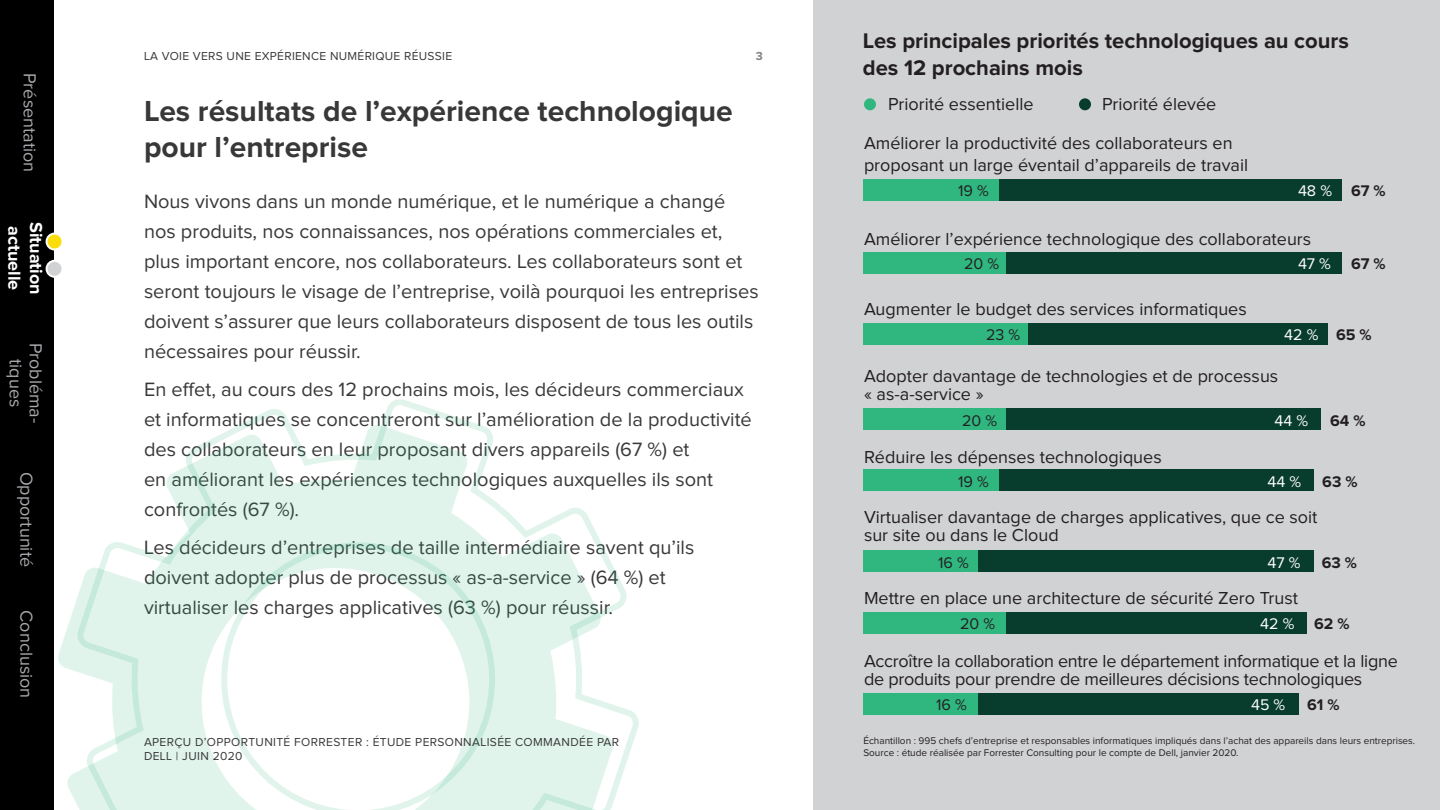
<style>
.page{position:relative;width:1440px;height:810px;background:#fff}
.page>*{position:absolute;margin:0;border:0;box-sizing:border-box;transform-origin:0 0}
.Page_Header{font:700 30px/36px "Proxima Nova";color:#383839}
.Chart_Header{font:700 22px/26.4px "Proxima Nova";color:#231f20}
.Body_Copy{font:20px/30px "Proxima Nova";color:#383839}
.Chart_Legend_Sample{font:18px/18px "Proxima Nova";color:#231f20}
.t1{font:18px/20px "Proxima Nova";color:#a8a9ad;text-align:center}
.Navigation_Active{font:700 18px "Proxima Nova";color:#fff}
.Data_Point_Numbers{font:16px "Proxima Nova";color:#231f20}
.Data_Point_Numbers-2{font:700 16px "Proxima Nova";color:#231f20}
.Data_Point_Numbers_W{font:16px "Proxima Nova";color:#fff}
.t2{font:12px/14.4px "Proxima Nova";letter-spacing:.03em;color:#383839}
.t3{font:700 12px "Proxima Nova";color:#808285}
.Base_and_Source{font:10px "Proxima Nova";color:#231f20}
</style>
<div class="page">
<div style="left:814px;top:0;width:626px;height:810px;background:#d1d2d4"></div>
<div style="left:999px;top:179px;width:343px;height:22px;background:#083c2c"></div>
<div style="left:863px;top:179px;width:136px;height:22px;background:#30b780"></div>
<div style="left:1006px;top:252px;width:336px;height:22px;background:#083c2c"></div>
<div style="left:863px;top:252px;width:143px;height:22px;background:#30b780"></div>
<div style="left:1028px;top:323px;width:300px;height:22px;background:#083c2c"></div>
<div style="left:863px;top:323px;width:165px;height:22px;background:#30b780"></div>
<div style="left:1006px;top:408px;width:315px;height:22px;background:#083c2c"></div>
<div style="left:863px;top:408px;width:143px;height:22px;background:#30b780"></div>
<div style="left:999px;top:469px;width:314px;height:22px;background:#083c2c"></div>
<div style="left:863px;top:469px;width:136px;height:22px;background:#30b780"></div>
<div style="left:978px;top:551px;width:335px;height:21px;background:#083c2c"></div>
<div style="left:863px;top:551px;width:115px;height:21px;background:#30b780"></div>
<div style="left:1006px;top:612px;width:300px;height:22px;background:#083c2c"></div>
<div style="left:863px;top:612px;width:143px;height:22px;background:#30b780"></div>
<div style="left:978px;top:693px;width:321px;height:22px;background:#083c2c"></div>
<div style="left:863px;top:693px;width:115px;height:22px;background:#30b780"></div>
<div style="left:864px;top:98px;width:12px;height:12px;background:#30b780;border-radius:50%"></div>
<div style="left:1079px;top:98px;width:12px;height:12px;background:#083c2c;border-radius:50%"></div>
<svg style="left:242px;top:399px;width:397px;height:401px"></svg>
<svg style="left:58px;top:424px;width:556px;height:386px"></svg>
<div style="left:0;top:0;width:54px;height:810px;background:#000"></div>
<div style="left:47px;top:234px;width:16px;height:16px;background:#fadd0b;border-radius:50%"></div>
<div style="left:46px;top:233px;width:18px;height:18px;border:2px solid #fff;border-radius:50%"></div>
<div style="left:47px;top:261px;width:16px;height:16px;background:#d1d2d4;border-radius:50%"></div>
<div style="left:46px;top:260px;width:18px;height:18px;border:2px solid #fff;border-radius:50%"></div>
<p class="t1" style="left:39px;top:73px;width:101px;rotate:90deg">Présentation</p>
<p class="Navigation_Active" style="left:25px;top:226px;width:66px;rotate:90deg">actuelle</p>
<p class="Navigation_Active" style="left:47px;top:222px;width:75px;rotate:90deg">Situation</p>
<p class="t1" style="left:45px;top:343px;width:82px;rotate:90deg">Probléma&shy;tiques</p>
<p class="t1" style="left:36px;top:472px;width:97px;rotate:90deg">Opportunité</p>
<p class="t1" style="left:36px;top:610px;width:89px;rotate:90deg">Conclusion</p>
<p class="t2" style="left:144px;top:49px;width:310px">LA VOIE VERS UNE EXPÉRIENCE NUMÉRIQUE RÉUSSIE</p>
<p class="t3" style="left:756px;top:49px;width:9px">3</p>
<p class="Page_Header" style="left:144px;top:93px;width:590px">Les résultats de l’expérience technologique pour l’entreprise</p>
<p class="Body_Copy" style="left:144px;top:187px;width:616px">Nous vivons dans un monde numérique, et le numérique a changé nos produits, nos connaissances, nos opérations commerciales et, plus important encore, nos collaborateurs. Les collaborateurs sont et seront toujours le visage de l’entreprise, voilà pourquoi les entreprises doivent s’assurer que leurs collaborateurs disposent de tous les outils nécessaires pour réussir.</p>
<p class="Body_Copy" style="left:144px;top:375px;width:609px">En effet, au cours des 12 prochains mois, les décideurs commerciaux et informatiques se concentreront sur l’amélioration de la productivité des collaborateurs en leur proposant divers appareils (67 %) et<br>en améliorant les expériences technologiques auxquelles ils sont confrontés (67 %).</p>
<p class="Body_Copy" style="left:144px;top:533px;width:552px">Les décideurs d’entreprises de taille intermédiaire savent qu’ils doivent adopter plus de processus « as-a-service » (64 %) et virtualiser les charges applicatives (63 %) pour réussir.</p>
<p class="t2" style="left:144px;top:735px;width:477px">APERÇU D’OPPORTUNITÉ FORRESTER : ÉTUDE PERSONNALISÉE COMMANDÉE PAR<br>DELL | JUIN 2020</p>
<p class="Chart_Header" style="left:863px;top:28px;width:488px">Les principales priorités technologiques au cours des 12 prochains mois</p>
<p class="Chart_Legend_Sample" style="left:888px;top:96px;width:147px">Priorité essentielle</p>
<p class="Chart_Legend_Sample" style="left:1102px;top:96px;width:116px">Priorité élevée</p>
<p class="Chart_Legend_Sample" style="left:864px;top:133px;width:386px;line-height:21.6px">Améliorer la productivité des collaborateurs en proposant un large éventail d’appareils de travail</p>
<p class="Data_Point_Numbers" style="left:958px;top:184px;width:32px">19 %</p>
<p class="Data_Point_Numbers-2" style="left:1351px;top:182px;width:36px">67 %</p>
<p class="Data_Point_Numbers_W" style="left:1298px;top:184px;width:36px">48 %</p>
<p class="Chart_Legend_Sample" style="left:864px;top:230px;width:449px">Améliorer l’expérience technologique des collaborateurs</p>
<p class="Data_Point_Numbers" style="left:964px;top:257px;width:37px">20 %</p>
<p class="Chart_Legend_Sample" style="left:864px;top:301px;width:384px">Augmenter le budget des services informatiques</p>
<p class="Data_Point_Numbers_W" style="left:1298px;top:257px;width:35px">47 %</p>
<p class="Data_Point_Numbers-2" style="left:1351px;top:255px;width:36px">67 %</p>
<p class="Data_Point_Numbers" style="left:986px;top:327px;width:36px">23 %</p>
<p class="Data_Point_Numbers_W" style="left:1284px;top:327px;width:36px">42 %</p>
<p class="Chart_Legend_Sample" style="left:864px;top:368px;width:416px">Adopter davantage de technologies et de processus « as-a-service »</p>
<p class="Data_Point_Numbers" style="left:962px;top:413px;width:37px">20 %</p>
<p class="Chart_Legend_Sample" style="left:864px;top:448px;width:299px">Réduire les dépenses technologiques</p>
<p class="Data_Point_Numbers_W" style="left:1275px;top:413px;width:35px">44 %</p>
<p class="Data_Point_Numbers-2" style="left:1336px;top:325px;width:37px">65 %</p>
<p class="Data_Point_Numbers-2" style="left:1330px;top:411px;width:37px">64 %</p>
<p class="Data_Point_Numbers" style="left:958px;top:474px;width:32px">19 %</p>
<p class="Data_Point_Numbers_W" style="left:1267px;top:474px;width:35px">44 %</p>
<p class="Data_Point_Numbers-2" style="left:1322px;top:472px;width:37px">63 %</p>
<p class="Chart_Legend_Sample" style="left:864px;top:509px;width:455px">Virtualiser davantage de charges applicatives, que ce soit sur site ou dans le Cloud</p>
<p class="Data_Point_Numbers" style="left:938px;top:555px;width:32px">16 %</p>
<p class="Data_Point_Numbers_W" style="left:1267px;top:555px;width:35px">47 %</p>
<p class="Data_Point_Numbers-2" style="left:1322px;top:553px;width:37px">63 %</p>
<p class="Chart_Legend_Sample" style="left:864px;top:590px;width:436px">Mettre en place une architecture de sécurité Zero Trust</p>
<p class="Data_Point_Numbers" style="left:960px;top:616px;width:37px">20 %</p>
<p class="Data_Point_Numbers_W" style="left:1260px;top:616px;width:36px">42 %</p>
<p class="Data_Point_Numbers-2" style="left:1314px;top:614px;width:37px">62 %</p>
<p class="Chart_Legend_Sample" style="left:864px;top:652px;width:535px">Accroître la collaboration entre le département informatique et la ligne de produits pour prendre de meilleures décisions technologiques</p>
<p class="Data_Point_Numbers" style="left:936px;top:697px;width:32px">16 %</p>
<p class="Data_Point_Numbers_W" style="left:1251px;top:697px;width:36px">45 %</p>
<p class="Data_Point_Numbers-2" style="left:1307px;top:695px;width:34px">61 %</p>
<p class="Base_and_Source" style="left:863px;top:736px;width:553px">Échantillon : 995 chefs d’entreprise et responsables informatiques impliqués dans l’achat des appareils dans leurs entreprises.</p>
<p class="Base_and_Source" style="left:863px;top:748px;width:377px">Source : étude réalisée par Forrester Consulting pour le compte de Dell, janvier 2020.</p>
</div>
